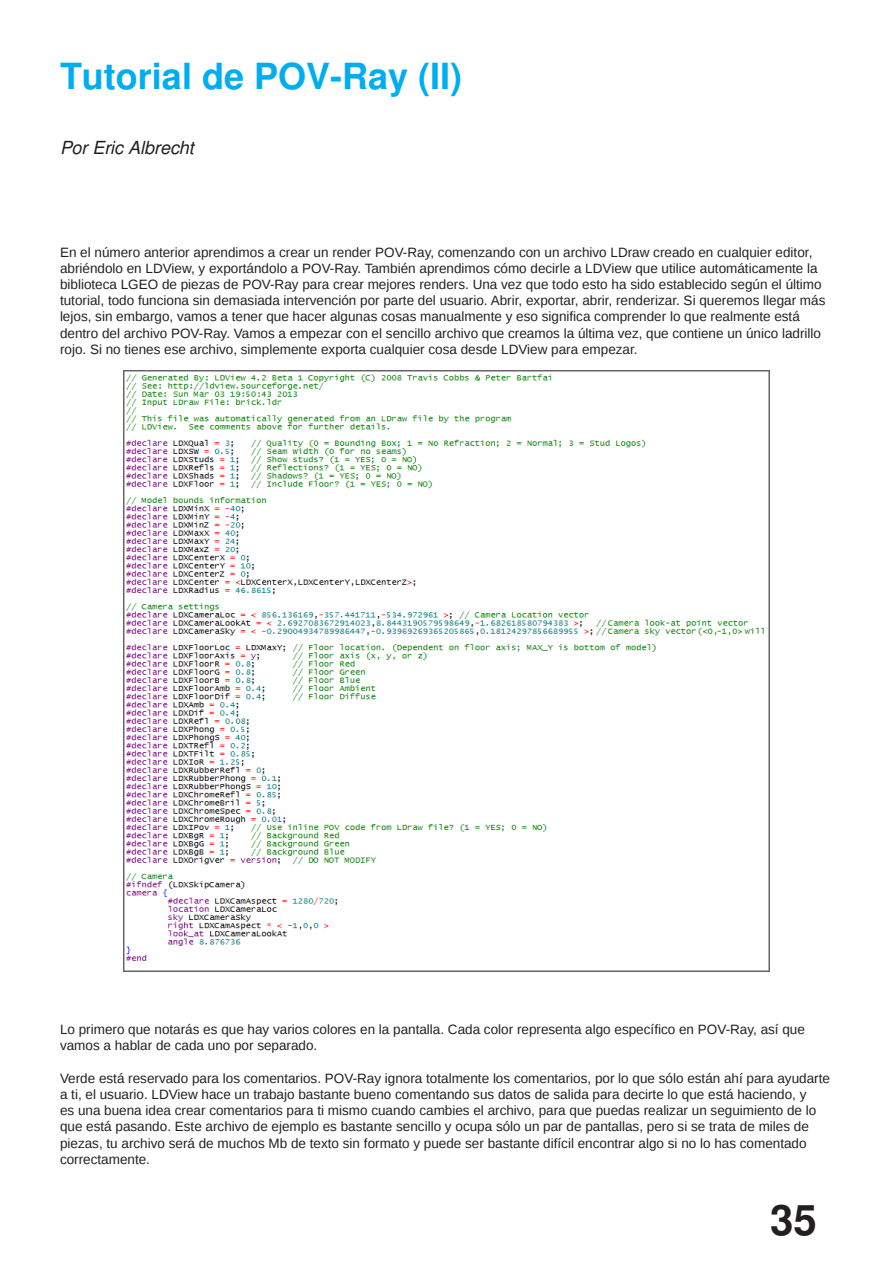
<style>
.page{position:relative;width:893px;height:1263px;background:#fff}
.page>*{position:absolute;margin:0;border:0;box-sizing:border-box;transform-origin:0 0}
.t1{font:700 42px "Free Sans";color:#231f20}
.t2{font:700 36px "Free Sans";color:#00aeef}
.t3{font:italic 18px "Free Sans";color:#231f20}
.t4{font:13.5px/16.2px "Liberation Sans";color:#231f20}
</style>
<div class="page">
<img style="left:124px;top:370px;width:645px;height:601px">
<h2 class="t2" style="left:60px;top:60px;width:404px">Tutorial de POV-Ray (II)</h2>
<h3 class="t3" style="left:60px;top:139px;width:135px">Por Eric Albrecht</h3>
<p class="t4" style="left:60px;top:244px;width:767px">En el número anterior aprendimos a crear un render POV-Ray, comenzando con un archivo LDraw creado en cualquier editor, abriéndolo en LDView, y exportándolo a POV-Ray. También aprendimos cómo decirle a LDView que utilice automáticamente la biblioteca LGEO de piezas de POV-Ray para crear mejores renders. Una vez que todo esto ha sido establecido según el último tutorial, todo funciona sin demasiada intervención por parte del usuario. Abrir, exportar, abrir, renderizar. Si queremos llegar más lejos, sin embargo, vamos a tener que hacer algunas cosas manualmente y eso significa comprender lo que realmente está dentro del archivo POV-Ray. Vamos a empezar con el sencillo archivo que creamos la última vez, que contiene un único ladrillo rojo. Si no tienes ese archivo, simplemente exporta cualquier cosa desde LDView para empezar.</p>
<p class="t4" style="left:60px;top:1021px;width:746px">Lo primero que notarás es que hay varios colores en la pantalla. Cada color representa algo específico en POV-Ray, así que vamos a hablar de cada uno por separado.</p>
<p class="t4" style="left:60px;top:1070px;width:771px">Verde está reservado para los comentarios. POV-Ray ignora totalmente los comentarios, por lo que sólo están ahí para ayudarte a ti, el usuario. LDView hace un trabajo bastante bueno comentando sus datos de salida para decirte lo que está haciendo, y<br>es una buena idea crear comentarios para ti mismo cuando cambies el archivo, para que puedas realizar un seguimiento de lo que está pasando. Este archivo de ejemplo es bastante sencillo y ocupa sólo un par de pantallas, pero si se trata de miles de piezas, tu archivo será de muchos Mb de texto sin formato y puede ser bastante difícil encontrar algo si no lo has comentado correctamente.</p>
<h1 class="t1" style="left:770px;top:1201px;width:48px">35</h1>
</div>
